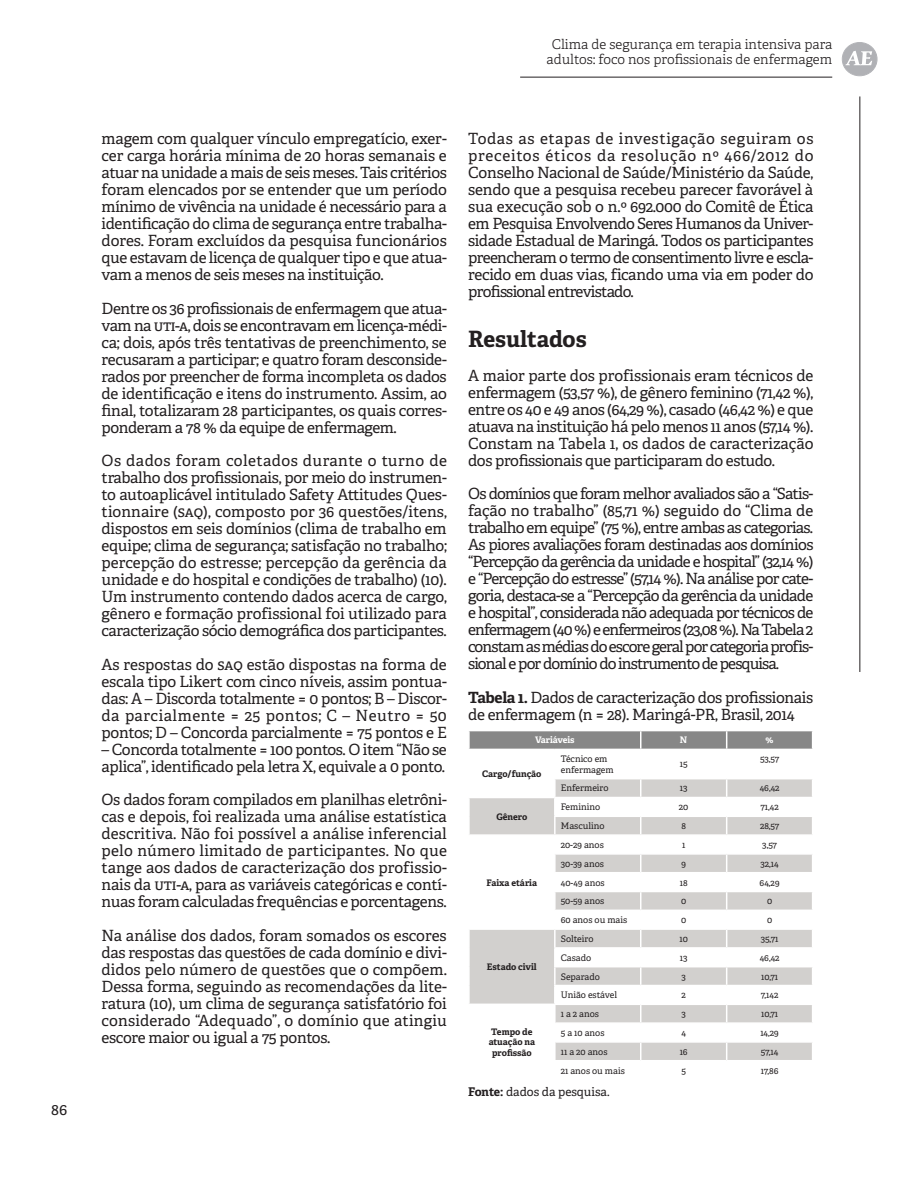
<style>
.page{position:relative;width:915px;height:1191px;background:#fff}
.page>*{position:absolute;margin:0;border:0;box-sizing:border-box;transform-origin:0 0}
.subtitulo{font:700 22.5px "Adelle";letter-spacing:-.005em;color:#231f20}
.Cuerpo_de_texto_1{font:15.45px/17px "Adelle";letter-spacing:-.025em;color:#231f20;text-align:justify}
.t1{font:300 13.5px/15px "Adelle";color:#231f20;text-align:center}
.Cuerpo_de_texto_1-2{font:12px "Adelle";color:#231f20}
.Cuerpo_de_texto_1-3{font:9px/10.5px "Adelle";color:#231f20}
.Cuerpo_de_texto_1-4{font:700 9px/10.5px "Adelle";letter-spacing:-.005em;color:#231f20;text-align:center}
.Cuerpo_de_texto_1-5{font:700 9px "Adelle";letter-spacing:-.01em;color:#fff}
.s1{font-weight:700}
</style>
<div class="page">
<svg style="left:841px;top:42px;width:36px;height:34px"></svg>
<hr style="left:859px;top:96px;width:1px;height:576px;background:#231f20">
<hr style="left:520px;top:77px;width:311px;height:1px;background:#231f20">
<svg style="left:469px;top:730px;width:344px;height:330px"></svg>
<hr style="left:468px;top:1003px;width:86px;height:2px;background:#fff">
<p class="Cuerpo_de_texto_1" style="left:51px;top:1101px;width:18px">86</p>
<p class="t1" style="left:546px;top:37px;width:287px">Clima de segurança em terapia intensiva para adultos: foco nos profissionais de enfermagem</p>
<p class="Cuerpo_de_texto_1" style="left:102px;top:130px;width:347px">magem com qualquer vínculo empregatício, exer&shy;cer carga horária mínima de 20 horas semanais e atuar na unidade a mais de seis meses. Tais critérios foram elencados por se entender que um período mínimo de vivência na unidade é necessário para a identificação do clima de segurança entre trabalha&shy;dores. Foram excluídos da pesquisa funcionários que estavam de licença de qualquer tipo e que atua&shy;vam a menos de seis meses na instituição.</p>
<p class="Cuerpo_de_texto_1" style="left:102px;top:300px;width:347px">Dentre os 36 profissionais de enfermagem que atua&shy;vam na uti-a, dois se encontravam em licença-médi&shy;ca; dois, após três tentativas de preenchimento, se recusaram a participar; e quatro foram desconside&shy;rados por preencher de forma incompleta os dados de identificação e itens do instrumento. Assim, ao final, totalizaram 28 participantes, os quais corres&shy;ponderam a 78 % da equipe de enfermagem.</p>
<p class="Cuerpo_de_texto_1" style="left:102px;top:452px;width:346px">Os dados foram coletados durante o turno de trabalho dos profissionais, por meio do instrumen&shy;to autoaplicável intitulado Safety Attitudes Ques&shy;tionnaire (saq), composto por 36 questões/itens, dispostos em seis domínios (clima de trabalho em equipe; clima de segurança; satisfação no trabalho; percepção do estresse; percepção da gerência da unidade e do hospital e condições de trabalho) (10).<br>Um instrumento contendo dados acerca de cargo, gênero e formação profissional foi utilizado para caracterização sócio demográfica dos participantes.</p>
<p class="Cuerpo_de_texto_1" style="left:102px;top:656px;width:347px">As respostas do saq estão dispostas na forma de escala tipo Likert com cinco níveis, assim pontua&shy;das: A – Discorda totalmente = 0 pontos; B – Discor&shy;da parcialmente = 25 pontos; C – Neutro = 50 pontos; D – Concorda parcialmente = 75 pontos e E</p>
<p class="Cuerpo_de_texto_1" style="left:102px;top:741px;width:346px">– Concorda totalmente = 100 pontos. O item “Não se aplica”, identificado pela letra X, equivale a 0 ponto.</p>
<p class="Cuerpo_de_texto_1" style="left:102px;top:791px;width:347px">Os dados foram compilados em planilhas eletrôni&shy;cas e depois, foi realizada uma análise estatística descritiva. Não foi possível a análise inferencial pelo número limitado de participantes. No que tange aos dados de caracterização dos profissio&shy;nais da uti-a, para as variáveis categóricas e contí&shy;nuas foram calculadas frequências e porcentagens.</p>
<p class="Cuerpo_de_texto_1" style="left:102px;top:927px;width:347px">Na análise dos dados, foram somados os escores das respostas das questões de cada domínio e divi&shy;didos pelo número de questões que o compõem.<br>Dessa forma, seguindo as recomendações da lite&shy;ratura (10), um clima de segurança satisfatório foi considerado “Adequado”, o domínio que atingiu escore maior ou igual a 75 pontos.</p>
<p class="Cuerpo_de_texto_1" style="left:468px;top:130px;width:347px">Todas as etapas de investigação seguiram os preceitos éticos da resolução nº 466/2012 do Conselho Nacional de Saúde/Ministério da Saúde, sendo que a pesquisa recebeu parecer favorável à sua execução sob o n.º 692.000 do Comitê de Ética em Pesquisa Envolvendo Seres Humanos da Univer&shy;sidade Estadual de Maringá. Todos os participantes preencheram o termo de consentimento livre e escla&shy;recido em duas vias, ficando uma via em poder do profissional entrevistado.</p>
<p class="subtitulo" style="left:468px;top:324px;width:120px">Resultados</p>
<p class="Cuerpo_de_texto_1" style="left:468px;top:367px;width:347px">A maior parte dos profissionais eram técnicos de enfermagem (53,57 %), de gênero feminino (71,42 %), entre os 40 e 49 anos (64,29 %), casado (46,42 %) e que atuava na instituição há pelo menos 11 anos (57,14 %).<br>Constam na Tabela 1, os dados de caracterização dos profissionais que participaram do estudo.</p>
<p class="Cuerpo_de_texto_1" style="left:468px;top:485px;width:347px">Os domínios que foram melhor avaliados são a “Satis&shy;fação no trabalho” (85,71 %) seguido do “Clima de trabalho em equipe” (75 %), entre ambas as categorias.<br>As piores avaliações foram destinadas aos domínios “Percepção da gerência da unidade e hospital” (32,14 %) e “Percepção do estresse” (57,14 %). Na análise por cate&shy;goria, destaca-se a “Percepção da gerência da unidade e hospital”, considerada não adequada por técnicos de enfermagem (40 %) e enfermeiros (23,08 %). Na Tabela 2 constam as médias do escore geral por categoria profis&shy;sional e por domínio do instrumento de pesquisa.</p>
<p class="Cuerpo_de_texto_1" style="left:468px;top:689px;width:346px"><span class="s1">Tabela 1.</span> Dados de caracterização dos profissionais de enfermagem (n = 28). Maringá-PR, Brasil, 2014</p>
<p class="Cuerpo_de_texto_1-5" style="left:535px;top:734px;width:41px">Variáveis</p>
<p class="Cuerpo_de_texto_1-5" style="left:679px;top:734px;width:9px">N</p>
<p class="Cuerpo_de_texto_1-5" style="left:765px;top:734px;width:9px">%</p>
<p class="Cuerpo_de_texto_1-4" style="left:482px;top:768px;width:61px">Cargo/função</p>
<p class="Cuerpo_de_texto_1-3" style="left:560px;top:754px;width:54px">Técnico em enfermagem</p>
<p class="Cuerpo_de_texto_1-3" style="left:679px;top:759px;width:9px">15</p>
<p class="Cuerpo_de_texto_1-3" style="left:759px;top:754px;width:21px">53,57</p>
<p class="Cuerpo_de_texto_1-4" style="left:496px;top:811px;width:33px">Gênero</p>
<p class="Cuerpo_de_texto_1-4" style="left:486px;top:877px;width:52px">Faixa etária</p>
<p class="Cuerpo_de_texto_1-4" style="left:486px;top:961px;width:51px">Estado civil</p>
<p class="Cuerpo_de_texto_1-3" style="left:560px;top:783px;width:49px">Enfermeiro</p>
<p class="Cuerpo_de_texto_1-3" style="left:679px;top:783px;width:9px">13</p>
<p class="Cuerpo_de_texto_1-3" style="left:759px;top:783px;width:21px">46,42</p>
<p class="Cuerpo_de_texto_1-3" style="left:560px;top:802px;width:41px">Feminino</p>
<p class="Cuerpo_de_texto_1-3" style="left:678px;top:802px;width:11px">20</p>
<p class="Cuerpo_de_texto_1-3" style="left:760px;top:802px;width:20px">71,42</p>
<p class="Cuerpo_de_texto_1-3" style="left:560px;top:820px;width:45px">Masculino</p>
<p class="Cuerpo_de_texto_1-3" style="left:681px;top:820px;width:6px">8</p>
<p class="Cuerpo_de_texto_1-3" style="left:759px;top:820px;width:21px">28,57</p>
<p class="Cuerpo_de_texto_1-3" style="left:560px;top:839px;width:45px">20-29 anos</p>
<p class="Cuerpo_de_texto_1-3" style="left:681px;top:839px;width:5px">1</p>
<p class="Cuerpo_de_texto_1-3" style="left:762px;top:839px;width:16px">3,57</p>
<p class="Cuerpo_de_texto_1-3" style="left:560px;top:858px;width:45px">30-39 anos</p>
<p class="Cuerpo_de_texto_1-3" style="left:681px;top:858px;width:6px">9</p>
<p class="Cuerpo_de_texto_1-3" style="left:760px;top:858px;width:20px">32,14</p>
<p class="Cuerpo_de_texto_1-3" style="left:560px;top:877px;width:45px">40-49 anos</p>
<p class="Cuerpo_de_texto_1-3" style="left:679px;top:877px;width:9px">18</p>
<p class="Cuerpo_de_texto_1-3" style="left:759px;top:877px;width:21px">64,29</p>
<p class="Cuerpo_de_texto_1-3" style="left:560px;top:896px;width:45px">50-59 anos</p>
<p class="Cuerpo_de_texto_1-3" style="left:681px;top:896px;width:7px">0</p>
<p class="Cuerpo_de_texto_1-3" style="left:766px;top:896px;width:7px">0</p>
<p class="Cuerpo_de_texto_1-3" style="left:560px;top:914px;width:68px">60 anos ou mais</p>
<p class="Cuerpo_de_texto_1-3" style="left:681px;top:914px;width:7px">0</p>
<p class="Cuerpo_de_texto_1-3" style="left:766px;top:914px;width:7px">0</p>
<p class="Cuerpo_de_texto_1-3" style="left:560px;top:933px;width:34px">Solteiro</p>
<p class="Cuerpo_de_texto_1-3" style="left:679px;top:933px;width:10px">10</p>
<p class="Cuerpo_de_texto_1-3" style="left:760px;top:933px;width:19px">35,71</p>
<p class="Cuerpo_de_texto_1-3" style="left:560px;top:952px;width:32px">Casado</p>
<p class="Cuerpo_de_texto_1-3" style="left:679px;top:952px;width:9px">13</p>
<p class="Cuerpo_de_texto_1-3" style="left:759px;top:952px;width:21px">46,42</p>
<p class="Cuerpo_de_texto_1-3" style="left:560px;top:971px;width:40px">Separado</p>
<p class="Cuerpo_de_texto_1-3" style="left:681px;top:971px;width:6px">3</p>
<p class="Cuerpo_de_texto_1-3" style="left:760px;top:971px;width:19px">10,71</p>
<p class="Cuerpo_de_texto_1-3" style="left:560px;top:990px;width:58px">União estável</p>
<p class="Cuerpo_de_texto_1-3" style="left:681px;top:990px;width:6px">2</p>
<p class="Cuerpo_de_texto_1-3" style="left:760px;top:990px;width:19px">7,142</p>
<p class="Cuerpo_de_texto_1-3" style="left:560px;top:1008px;width:40px">1 a 2 anos</p>
<p class="Cuerpo_de_texto_1-3" style="left:681px;top:1008px;width:6px">3</p>
<p class="Cuerpo_de_texto_1-3" style="left:760px;top:1008px;width:19px">10,71</p>
<p class="Cuerpo_de_texto_1-3" style="left:560px;top:1027px;width:45px">5 a 10 anos</p>
<p class="Cuerpo_de_texto_1-3" style="left:681px;top:1027px;width:6px">4</p>
<p class="Cuerpo_de_texto_1-3" style="left:760px;top:1027px;width:20px">14,29</p>
<p class="Cuerpo_de_texto_1-3" style="left:560px;top:1046px;width:48px">11 a 20 anos</p>
<p class="Cuerpo_de_texto_1-3" style="left:679px;top:1046px;width:9px">16</p>
<p class="Cuerpo_de_texto_1-3" style="left:760px;top:1046px;width:19px">57,14</p>
<p class="Cuerpo_de_texto_1-3" style="left:560px;top:1065px;width:65px">21 anos ou mais</p>
<p class="Cuerpo_de_texto_1-3" style="left:681px;top:1065px;width:6px">5</p>
<p class="Cuerpo_de_texto_1-3" style="left:760px;top:1065px;width:19px">17,86</p>
<p class="Cuerpo_de_texto_1-2" style="left:468px;top:1083px;width:143px"><span class="s1">Fonte:</span> dados da pesquisa.</p>
<p class="Cuerpo_de_texto_1-4" style="left:488px;top:1026px;width:48px">Tempo de atuação na profissão</p>
</div>
